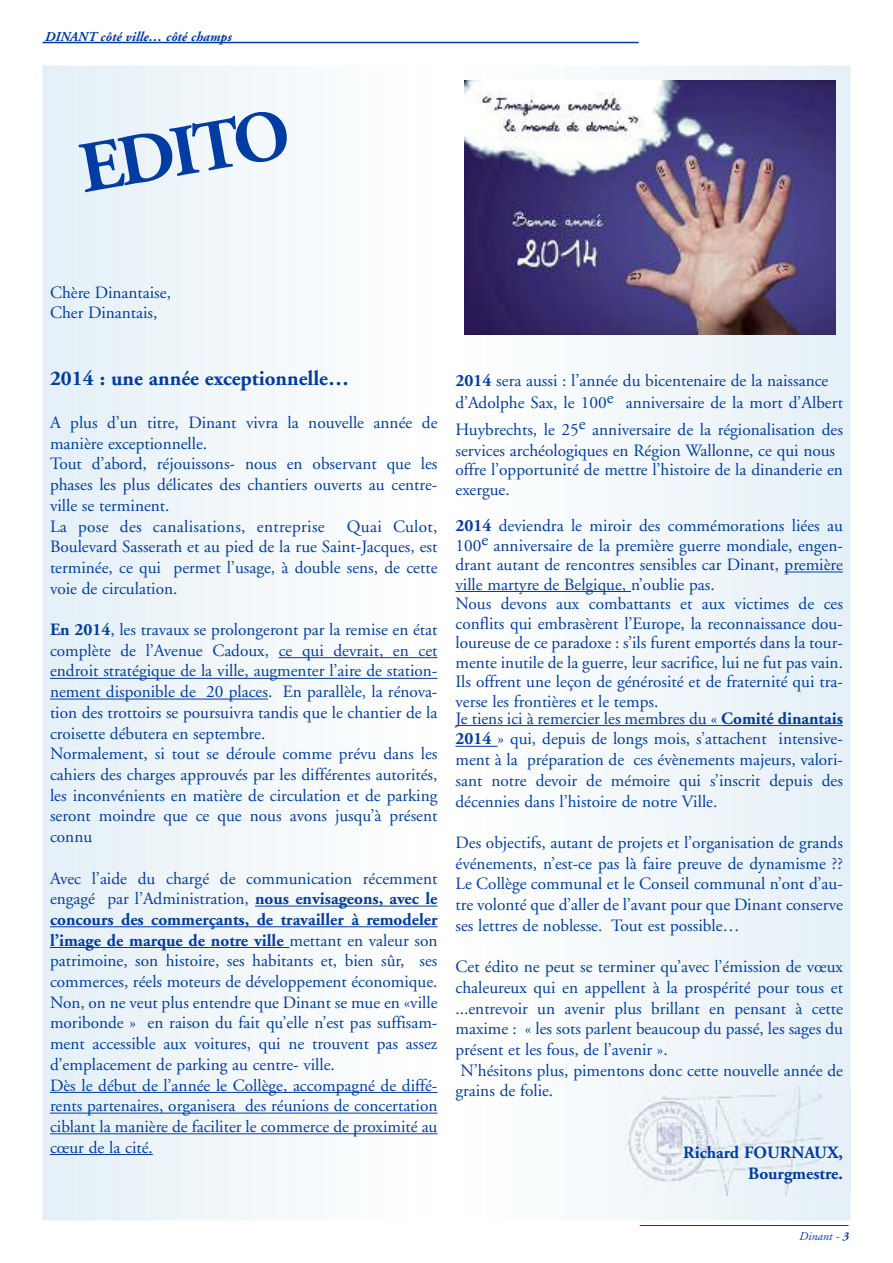
<style>
.page{position:relative;width:893px;height:1263px;background:#fff}
.page>*{position:absolute;margin:0;border:0;box-sizing:border-box;transform-origin:0 0}
.t1{font:700 72px "Adobe Garamond";color:#003ca2}
.t2{font:700 21px "Adobe Garamond";color:#003ca2}
.t3{font:17.25px/20.7px "Adobe Garamond";color:#003ca2}
.t4{font:700 17.25px/20.7px "Adobe Garamond";color:#003ca2;text-align:right}
.t5{font:italic 700 13.5px "Adobe Garamond";color:#003ca2}
.t6{font:italic 12px "Adobe Garamond";color:#003ca2}
.s1{font-weight:700}
</style>
<div class="page">
<img style="left:43px;top:65px;width:807px;height:1155px">
<img style="left:626px;top:1087px;width:196px;height:108px">
<hr style="left:279px;top:657px;width:158px;height:1px;background:#003ca2">
<hr style="left:50px;top:678px;width:382px;height:1px;background:#003ca2">
<hr style="left:50px;top:699px;width:218px;height:1px;background:#003ca2">
<hr style="left:255px;top:906px;width:182px;height:1px;background:#003ca2">
<hr style="left:50px;top:926px;width:387px;height:1px;background:#003ca2">
<hr style="left:50px;top:947px;width:239px;height:1px;background:#003ca2">
<hr style="left:50px;top:1092px;width:382px;height:1px;background:#003ca2">
<hr style="left:50px;top:1113px;width:387px;height:1px;background:#003ca2">
<hr style="left:50px;top:1133px;width:387px;height:1px;background:#003ca2">
<hr style="left:50px;top:1154px;width:103px;height:1px;background:#003ca2">
<hr style="left:785px;top:571px;width:58px;height:1px;background:#003ca2">
<hr style="left:455px;top:591px;width:176px;height:1px;background:#003ca2">
<hr style="left:455px;top:725px;width:266px;height:1px;background:#003ca2">
<hr style="left:721px;top:725px;width:122px;height:1px;background:#003ca2">
<hr style="left:455px;top:746px;width:43px;height:1px;background:#003ca2">
<hr style="left:43px;top:42px;width:596px;height:1px;background:#003ca2">
<hr style="left:640px;top:1225px;width:208px;height:1px;background:#003ca2">
<img style="left:464px;top:81px;width:371px;height:253px">
<p class="t5" style="left:44px;top:32px;width:188px">DINANT côté ville… côté champs</p>
<h1 class="t1" style="left:75px;top:142px;width:214px;rotate:-10deg">EDITO</h1>
<p class="t3" style="left:50px;top:283px;width:123px">Chère Dinantaise,<br>Cher Dinantais,</p>
<p class="t2" style="left:50px;top:370px;width:300px">2014 : une année exceptionnelle…</p>
<p class="t3" style="left:50px;top:414px;width:389px">A plus d’un titre, Dinant vivra la nouvelle année de manière exceptionnelle.<br>Tout d’abord, réjouissons- nous en observant que les phases les plus délicates des chantiers ouverts au centre&shy;ville se terminent.<br>La pose des canalisations, entreprise</p>
<p class="t3" style="left:50px;top:517px;width:389px;text-align:justify;text-indent:297px">Quai Culot, Boulevard Sasserath et au pied de la rue Saint-Jacques, est terminée, ce qui permet l’usage, à double sens, de cette voie de circulation.</p>
<p class="t3" style="left:50px;top:621px;width:389px"><span class="s1">En 2014</span>, les travaux se prolongeront par la remise en état complète de l’Avenue Cadoux, ce qui devrait, en cet endroit stratégique de la ville, augmenter l’aire de station&shy;nement disponible de 20 places. En parallèle, la rénova&shy;tion des trottoirs se poursuivra tandis que le chantier de la croisette débutera en septembre.<br>Normalement, si tout se déroule comme prévu dans les cahiers des charges approuvés par les différentes autorités, les inconvénients en matière de circulation et de parking seront moindre que ce que nous avons jusqu’à présent connu</p>
<p class="t3" style="left:50px;top:869px;width:389px">Avec l’aide du chargé de communication récemment engagé par l’Administration, <span class="s1">nous envisageons, avec le concours des commerçants, de travailler à remodeler l’image de marque de notre ville</span> mettant en valeur son patrimoine, son histoire, ses habitants et, bien sûr, ses commerces, réels moteurs de développement économique.<br>Non, on ne veut plus entendre que Dinant se mue en «ville moribonde » en raison du fait qu’elle n’est pas suffisam&shy;ment accessible aux voitures, qui ne trouvent pas assez d’emplacement de parking au centre- ville.<br>Dès le début de l’année le Collège, accompagné de diffé&shy;rents partenaires, organisera des réunions de concertation ciblant la manière de faciliter le commerce de proximité au cœur de la cité.</p>
<p class="t3" style="left:455px;top:370px;width:389px;line-height:22.8px"><span class="s1">2014</span> sera aussi : l’année du bicentenaire de la naissance d’Adolphe Sax, le 100e anniversaire de la mort d’Albert</p>
<p class="t3" style="left:455px;top:421px;width:389px;line-height:20px">Huybrechts, le 25e anniversaire de la régionalisation des services archéologiques en Région Wallonne, ce qui nous offre l’opportunité de mettre l’histoire de la dinanderie en exergue.</p>
<p class="t3" style="left:455px;top:517px;width:389px;line-height:19.5px"><span class="s1">2014</span> deviendra le miroir des commémorations liées au 100e anniversaire de la première guerre mondiale, engen&shy;drant autant de rencontres sensibles car Dinant, première ville martyre de Belgique, n’oublie pas.<br>Nous devons aux combattants et aux victimes de ces conflits qui embrasèrent l’Europe, la reconnaissance dou&shy;loureuse de ce paradoxe : s’ils furent emportés dans la tour&shy;mente inutile de la guerre, leur sacrifice, lui ne fut pas vain.<br>Ils offrent une leçon de générosité et de fraternité qui tra&shy;verse les frontières et le temps.</p>
<p class="t3" style="left:455px;top:709px;width:389px;text-align:justify">Je tiens ici à remercier les membres du « <span class="s1">Comité dinantais 2014</span> » qui, depuis de longs mois, s’attachent intensive&shy;ment à la préparation de ces évènements majeurs, valori&shy;sant notre devoir de mémoire qui s’inscrit depuis des décennies dans l’histoire de notre Ville.</p>
<p class="t3" style="left:455px;top:833px;width:389px;text-align:justify">Des objectifs, autant de projets et l’organisation de grands événements, n’est-ce pas là faire preuve de dynamisme ??<br>Le Collège communal et le Conseil communal n’ont d’au&shy;tre volonté que d’aller de l’avant pour que Dinant conserve ses lettres de noblesse. Tout est possible…</p>
<p class="t3" style="left:455px;top:958px;width:389px">Cet édito ne peut se terminer qu’avec l’émission de vœux chaleureux qui en appellent à la prospérité pour tous et ...entrevoir un avenir plus brillant en pensant à cette maxime : « les sots parlent beaucoup du passé, les sages du présent et les fous, de l’avenir ».<br>N’hésitons plus, pimentons donc cette nouvelle année de grains de folie.</p>
<p class="t4" style="left:683px;top:1144px;width:161px">Richard FOURNAUX,<br>Bourgmestre.</p>
<p class="t6" style="left:799px;top:1232px;width:51px">Dinant - <span class="s1">3</span></p>
</div>
